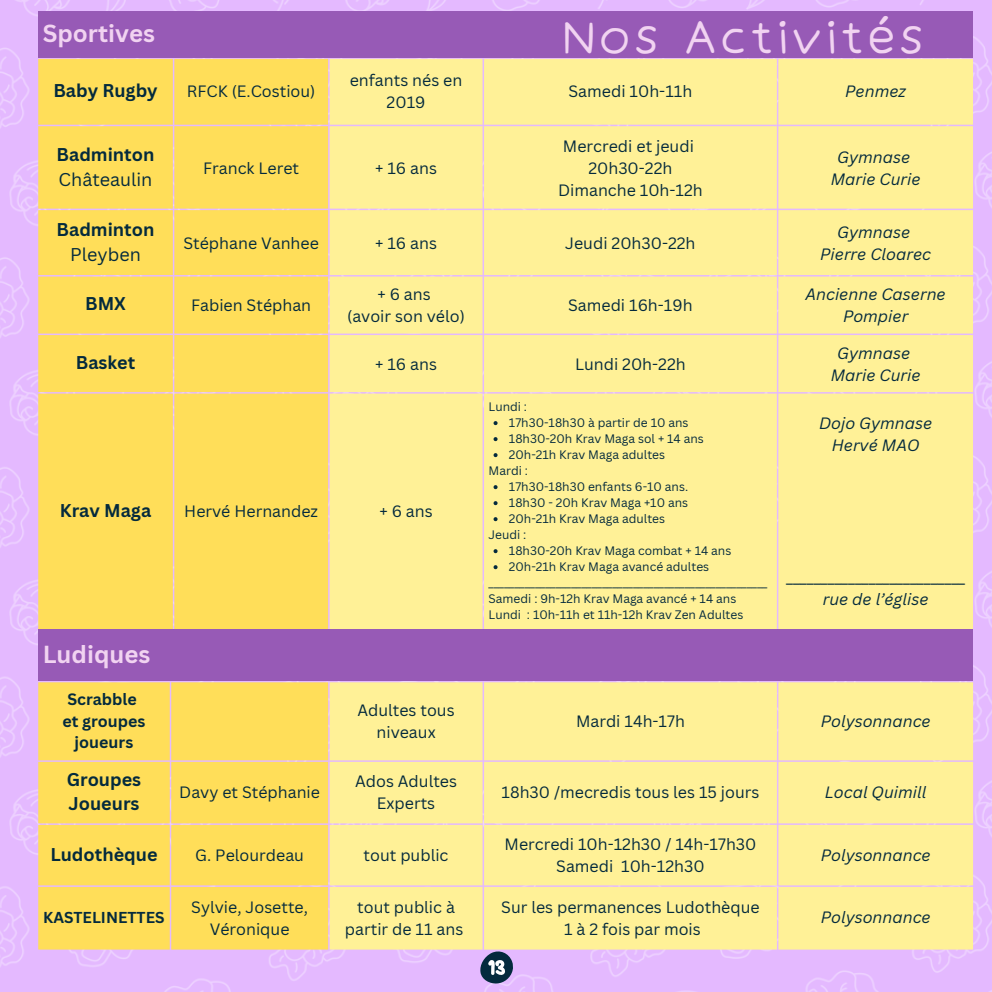
<style>
.page{position:relative;width:992px;height:992px;background:#fff}
.page>*{position:absolute;margin:0;border:0;box-sizing:border-box;transform-origin:0 0}
.t1{font:45px "Irene Florentina";color:#f1d3f1}
.t2{font:700 24px "Canva Sans";color:#f1d3f1}
.t3{font:700 18px/24.4px "Canva Sans";color:#042a3d}
.t4{font:18px "Canva Sans";color:#042a3d}
.t5{font:16px/21.8px "Canva Sans";color:#042a3d;text-align:center}
.t6{font:italic 16px/22px "Canva Sans";color:#042a3d;text-align:center}
.t7{font:700 16px/21.8px "Canva Sans";color:#042a3d;text-align:center}
.t8{font:700 15.4px "Canva Sans";color:#042a3d}
.t9{font:12px "Canva Sans";color:#042a3d}
</style>
<div class="page">
<img style="left:0;top:0;width:992px;height:991px">
<div style="left:38px;top:11px;width:935px;height:46px;background:#975ab6"></div>
<div style="left:38px;top:59px;width:290px;height:570px;background:#ffde59"></div>
<div style="left:329px;top:59px;width:644px;height:570px;background:#fff197"></div>
<svg style="left:493px;top:421px;width:4px;height:4px"></svg>
<svg style="left:493px;top:437px;width:4px;height:4px"></svg>
<svg style="left:493px;top:453px;width:4px;height:4px"></svg>
<svg style="left:493px;top:485px;width:4px;height:4px"></svg>
<svg style="left:493px;top:501px;width:4px;height:4px"></svg>
<svg style="left:493px;top:517px;width:4px;height:4px"></svg>
<svg style="left:493px;top:549px;width:4px;height:4px"></svg>
<svg style="left:493px;top:565px;width:4px;height:4px"></svg>
<svg style="left:479px;top:949px;width:34px;height:34px"></svg>
<div style="left:38px;top:629px;width:935px;height:51px;background:#975ab6"></div>
<div style="left:38px;top:682px;width:290px;height:267px;background:#ffde59"></div>
<svg style="left:329px;top:682px;width:644px;height:267px;background:#fcec9e"></svg>
<h1 class="t1" style="left:561px;top:9px;width:365px">Nos Activités</h1>
<p class="t2" style="left:43px;top:17px;width:114px">Sportives</p>
<p class="t3" style="left:53px;top:78px;width:106px">Baby Rugby</p>
<p class="t5" style="left:187px;top:80px;width:130px">RFCK (E.Costiou)</p>
<p class="t5" style="left:350px;top:69px;width:114px">enfants nés en<br>2019</p>
<p class="t5" style="left:568px;top:80px;width:125px">Samedi 10h-11h</p>
<p class="t6" style="left:845px;top:80px;width:62px">Penmez</p>
<p class="t3" style="left:57px;top:141px;width:99px">Badminton</p>
<p class="t4" style="left:59px;top:166px;width:95px">Châteaulin</p>
<p class="t5" style="left:563px;top:135px;width:132px">Mercredi et jeudi</p>
<p class="t5" style="left:588px;top:157px;width:85px">20h30-22h</p>
<p class="t5" style="left:558px;top:179px;width:146px">Dimanche 10h-12h</p>
<p class="t6" style="left:837px;top:145px;width:74px">Gymnase</p>
<p class="t6" style="left:830px;top:167px;width:91px">Marie Curie</p>
<p class="t5" style="left:203px;top:157px;width:97px">Franck Leret</p>
<p class="t5" style="left:375px;top:157px;width:63px">+ 16 ans</p>
<p class="t3" style="left:57px;top:216px;width:99px">Badminton</p>
<p class="t4" style="left:70px;top:241px;width:72px">Pleyben</p>
<p class="t5" style="left:183px;top:231px;width:137px">Stéphane Vanhee</p>
<p class="t5" style="left:375px;top:231px;width:63px">+ 16 ans</p>
<p class="t5" style="left:565px;top:231px;width:132px">Jeudi 20h30-22h</p>
<p class="t6" style="left:837px;top:220px;width:74px">Gymnase</p>
<p class="t6" style="left:820px;top:242px;width:112px">Pierre Cloarec</p>
<p class="t3" style="left:85px;top:291px;width:42px">BMX</p>
<p class="t5" style="left:191px;top:294px;width:122px">Fabien Stéphan</p>
<p class="t5" style="left:377px;top:283px;width:55px">+ 6 ans</p>
<p class="t5" style="left:347px;top:305px;width:119px">(avoir son vélo)</p>
<p class="t5" style="left:568px;top:294px;width:126px">Samedi 16h-19h</p>
<p class="t6" style="left:805px;top:283px;width:142px">Ancienne Caserne<br>Pompier</p>
<p class="t3" style="left:76px;top:349px;width:61px">Basket</p>
<p class="t5" style="left:375px;top:352px;width:63px">+ 16 ans</p>
<p class="t5" style="left:575px;top:352px;width:112px">Lundi 20h-22h</p>
<p class="t3" style="left:60px;top:498px;width:93px">Krav Maga</p>
<p class="t5" style="left:184px;top:500px;width:135px">Hervé Hernandez</p>
<p class="t5" style="left:379px;top:500px;width:55px">+ 6 ans</p>
<p class="t9" style="left:488px;top:398px;width:40px">Lundi :</p>
<p class="t9" style="left:509px;top:414px;width:181px">17h30-18h30 à partir de 10 ans</p>
<p class="t9" style="left:509px;top:430px;width:196px">18h30-20h Krav Maga sol + 14 ans</p>
<p class="t9" style="left:509px;top:446px;width:158px">20h-21h Krav Maga adultes</p>
<p class="t9" style="left:488px;top:462px;width:41px">Mardi :</p>
<p class="t9" style="left:509px;top:478px;width:181px">17h30-18h30 enfants 6-10 ans.</p>
<p class="t9" style="left:509px;top:494px;width:181px">18h30 - 20h Krav Maga +10 ans</p>
<p class="t9" style="left:509px;top:510px;width:158px">20h-21h Krav Maga adultes</p>
<p class="t9" style="left:488px;top:526px;width:39px">Jeudi :</p>
<p class="t9" style="left:509px;top:542px;width:224px">18h30-20h Krav Maga combat + 14 ans</p>
<p class="t9" style="left:509px;top:558px;width:202px">20h-21h Krav Maga avancé adultes</p>
<p class="t9" style="left:488px;top:574px;width:280px">______________________________________________________</p>
<p class="t9" style="left:488px;top:590px;width:249px">Samedi : 9h-12h Krav Maga avancé + 14 ans</p>
<p class="t9" style="left:488px;top:606px;width:256px">Lundi : 10h-11h et 11h-12h Krav Zen Adultes</p>
<p class="t6" style="left:837px;top:341px;width:74px">Gymnase</p>
<p class="t6" style="left:830px;top:363px;width:91px">Marie Curie</p>
<p class="t6" style="left:819px;top:412px;width:115px">Dojo Gymnase</p>
<p class="t6" style="left:831px;top:434px;width:89px">Hervé MAO</p>
<p class="t5" style="left:786px;top:566px;width:180px">__________________________</p>
<p class="t6" style="left:822px;top:588px;width:107px">rue de l’église</p>
<p class="t2" style="left:43px;top:637px;width:109px">Ludiques</p>
<p class="t7" style="left:67px;top:687px;width:71px">Scrabble</p>
<p class="t7" style="left:62px;top:709px;width:85px">et groupes joueurs</p>
<p class="t5" style="left:357px;top:699px;width:99px">Adultes tous niveaux</p>
<p class="t5" style="left:576px;top:709px;width:110px">Mardi 14h-17h</p>
<p class="t6" style="left:820px;top:709px;width:111px">Polysonnance</p>
<p class="t3" style="left:67px;top:766px;width:76px">Groupes<br>Joueurs</p>
<p class="t5" style="left:179px;top:781px;width:142px">Davy et Stéphanie</p>
<p class="t5" style="left:355px;top:769px;width:103px">Ados Adultes<br>Experts</p>
<p class="t5" style="left:501px;top:781px;width:259px">18h30 /mecredis tous les 15 jours</p>
<p class="t6" style="left:825px;top:781px;width:103px">Local Quimill</p>
<p class="t3" style="left:50px;top:842px;width:109px">Ludothèque</p>
<p class="t5" style="left:195px;top:844px;width:110px">G. Pelourdeau</p>
<p class="t5" style="left:363px;top:844px;width:86px">tout public</p>
<p class="t5" style="left:504px;top:832px;width:253px">Mercredi 10h-12h30 / 14h-17h30</p>
<p class="t5" style="left:556px;top:854px;width:150px">Samedi 10h-12h30</p>
<p class="t8" style="left:43px;top:907px;width:123px">KASTELINETTES</p>
<p class="t5" style="left:191px;top:896px;width:118px">Sylvie, Josette,<br>Véronique</p>
<p class="t5" style="left:345px;top:896px;width:120px">tout public à partir de 11 ans</p>
<p class="t5" style="left:501px;top:896px;width:260px">Sur les permanences Ludothèque</p>
<p class="t5" style="left:564px;top:917px;width:138px">1 à 2 fois par mois</p>
<p class="t6" style="left:820px;top:844px;width:111px">Polysonnance</p>
<p class="t6" style="left:820px;top:906px;width:111px">Polysonnance</p>
</div>
